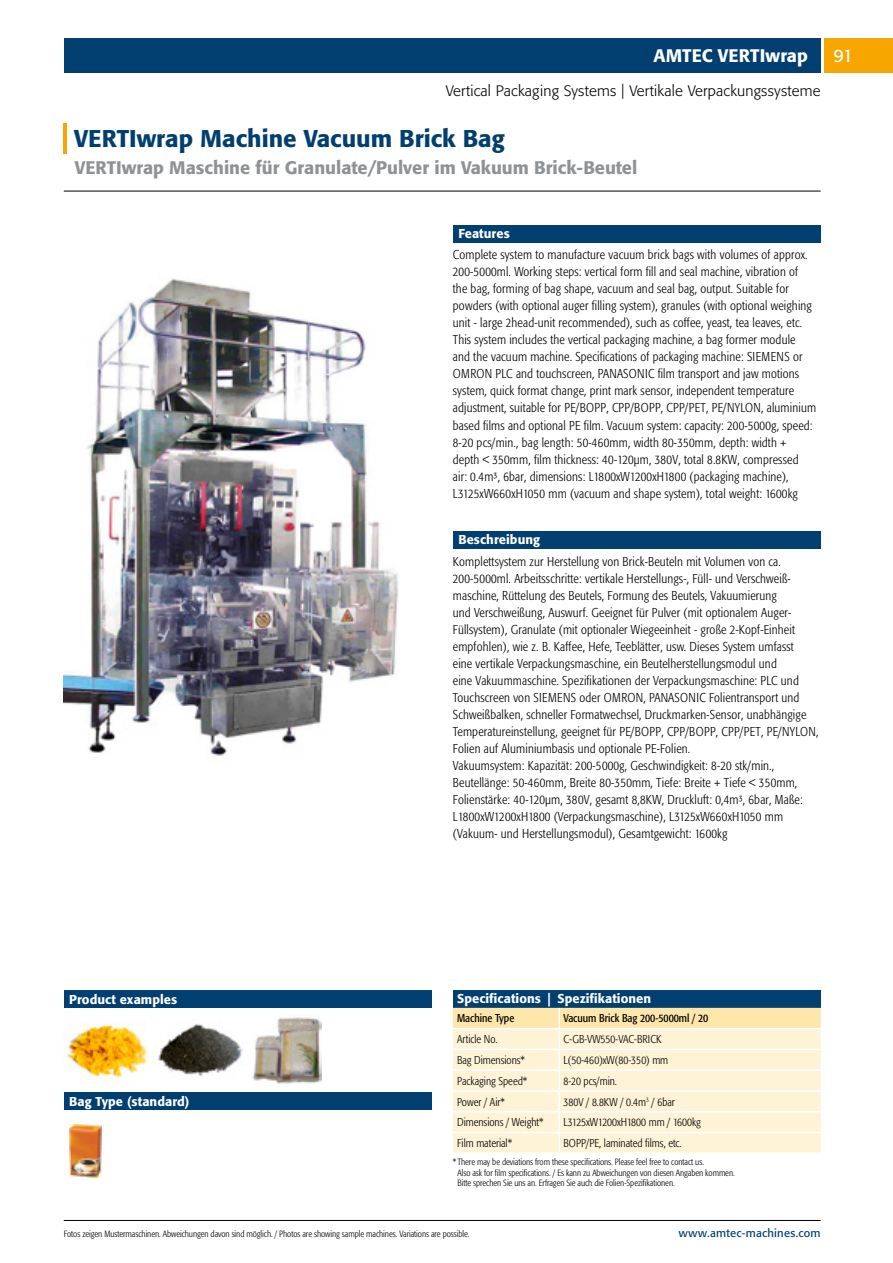
<style>
.page{position:relative;width:893px;height:1263px;background:#fff}
.page>*{position:absolute;margin:0;border:0;box-sizing:border-box;transform-origin:0 0}
.Headline{font:500 24px "Formata";color:#003f6f}
.Head_klein{font:500 18px "Formata";color:#8f9294}
.Kopf_Headline{font:500 18px "Formata";letter-spacing:.005em;color:#fff}
.Kopf_Pagina{font:18px "Formata";color:#fff}
.Kopf_Subline_rechts{font:300 15px "Formata";letter-spacing:.015em;color:#000}
.Copy_8_5_deutsch{font:300 condensed 12.75px/17px "Formata";letter-spacing:.015em;color:#000}
.Copy_8_5_englisch{font:300 condensed 12.75px/17px "Formata";letter-spacing:.015em;color:#000}
.Balkenheadline{font:500 12.75px "Formata";letter-spacing:.005em;color:#fff}
.Tabelle_Copy{font:300 condensed 11.25px "Formata";color:#000}
.Tabelle_Typ__Sub{font:condensed 11.25px "Formata";color:#000}
.Kopf_www{font:11.25px "Formata";letter-spacing:.015em;color:#003f6f}
.Tabelle_Sternchentex{font:300 condensed 9px/10.5px "Formata";letter-spacing:-.005em;color:#000}
.s1{font-size:13.5px}
</style>
<div class="page">
<img style="left:64px;top:278px;width:334px;height:478px">
<img style="left:70px;top:1124px;width:31px;height:54px">
<img style="left:64px;top:1023px;width:85px;height:55px">
<img style="left:157px;top:1024px;width:86px;height:53px">
<img style="left:252px;top:1017px;width:69px;height:67px">
<div style="left:453px;top:991px;width:368px;height:17px;background:#003f6f"></div>
<div style="left:453px;top:1008px;width:368px;height:20px;background:#ffe7ab"></div>
<div style="left:453px;top:1029px;width:368px;height:123px;background:#fff3d7"></div>
<hr style="left:453px;top:1069px;width:106px;height:2px;background:#fff">
<hr style="left:559px;top:1069px;width:262px;height:2px;background:#fff">
<hr style="left:453px;top:1090px;width:106px;height:2px;background:#fff">
<hr style="left:559px;top:1090px;width:262px;height:2px;background:#fff">
<hr style="left:453px;top:1111px;width:106px;height:1px;background:#fff">
<hr style="left:559px;top:1111px;width:262px;height:1px;background:#fff">
<hr style="left:453px;top:1132px;width:106px;height:1px;background:#fff">
<hr style="left:559px;top:1132px;width:262px;height:1px;background:#fff">
<hr style="left:453px;top:1049px;width:106px;height:1px;background:#fff">
<hr style="left:559px;top:1049px;width:262px;height:1px;background:#fff">
<hr style="left:558px;top:1008px;width:2px;height:20px;background:#fff">
<hr style="left:558px;top:1029px;width:2px;height:20px;background:#fff">
<svg style="left:558px;top:1050px;width:2px;height:61px"></svg>
<hr style="left:558px;top:1112px;width:2px;height:20px;background:#fff">
<svg style="left:558px;top:1133px;width:2px;height:19px"></svg>
<div style="left:453px;top:225px;width:368px;height:17px;background:#003f6f"></div>
<div style="left:453px;top:531px;width:368px;height:18px;background:#003f6f"></div>
<hr style="left:64px;top:123px;width:3px;height:31px;background:#f7a600">
<hr style="left:64px;top:191px;width:757px;height:1px;background:#000">
<div style="left:64px;top:991px;width:368px;height:17px;background:#003f6f"></div>
<div style="left:64px;top:1093px;width:368px;height:17px;background:#003f6f"></div>
<div style="left:64px;top:38px;width:757px;height:34px;background:#003f6f"></div>
<div style="left:825px;top:38px;width:68px;height:34px;background:#f7a600"></div>
<hr style="left:64px;top:1220px;width:757px;height:1px;background:#000">
<p class="Kopf_Headline" style="left:653px;top:45px;width:156px">AMTEC VERTIwrap</p>
<p class="Kopf_Pagina" style="left:833px;top:45px;width:21px">91</p>
<p class="Kopf_Subline_rechts" style="left:446px;top:82px;width:376px">Vertical Packaging Systems | Vertikale Verpackungssysteme</p>
<p class="Headline" style="left:74px;top:124px;width:432px">VERTIwrap Machine Vacuum Brick Bag</p>
<p class="Head_klein" style="left:75px;top:157px;width:564px">VERTIwrap Maschine für Granulate/Pulver im Vakuum Brick-Beutel</p>
<p class="Balkenheadline" style="left:458px;top:226px;width:53px">Features</p>
<p class="Copy_8_5_englisch" style="left:453px;top:247px;width:365px">Complete system to manufacture vacuum brick bags with volumes of approx.<br>200-5000ml. Working steps: vertical form fill and seal machine, vibration of<br>the bag, forming of bag shape, vacuum and seal bag, output. Suitable for powders (with optional auger filling system), granules (with optional weighing unit - large 2head-unit recommended), such as coffee, yeast, tea leaves, etc.<br>This system includes the vertical packaging machine, a bag former module<br>and the vacuum machine. Specifications of packaging machine: SIEMENS or OMRON PLC and touchscreen, PANASONIC film transport and jaw motions system, quick format change, print mark sensor, independent temperature adjustment, suitable for PE/BOPP, CPP/BOPP, CPP/PET, PE/NYLON, aluminium based films and optional PE film. Vacuum system: capacity: 200-5000g, speed:<br>8-20 pcs/min., bag length: 50-460mm, width 80-350mm, depth: width + depth &lt; 350mm, film thickness: 40-120µm, 380V, total 8.8KW, compressed<br>air: 0.4m³, 6bar, dimensions: L1800xW1200xH1800 (packaging machine), L3125xW660xH1050 mm (vacuum and shape system), total weight: 1600kg</p>
<p class="Balkenheadline" style="left:458px;top:532px;width:83px">Beschreibung</p>
<p class="Balkenheadline" style="left:69px;top:991px;width:109px">Product examples</p>
<p class="Balkenheadline" style="left:69px;top:1093px;width:122px">Bag Type (standard)</p>
<p class="Copy_8_5_deutsch" style="left:453px;top:553px;width:367px">Komplettsystem zur Herstellung von Brick-Beuteln mit Volumen von ca.<br>200-5000ml. Arbeitsschritte: vertikale Herstellungs-, Füll- und Verschweiß&shy;maschine, Rüttelung des Beutels, Formung des Beutels, Vakuumierung<br>und Verschweißung, Auswurf. Geeignet für Pulver (mit optionalem Auger-Füllsystem), Granulate (mit optionaler Wiegeeinheit - große 2-Kopf-Einheit empfohlen), wie z. B. Kaffee, Hefe, Teeblätter, usw. Dieses System umfasst<br>eine vertikale Verpackungsmaschine, ein Beutelherstellungsmodul und<br>eine Vakuummaschine. Spezifikationen der Verpackungsmaschine: PLC und Touchscreen von SIEMENS oder OMRON, PANASONIC Folientransport und Schweißbalken, schneller Formatwechsel, Druckmarken-Sensor, unabhängige Temperatureinstellung, geeignet für PE/BOPP, CPP/BOPP, CPP/PET, PE/NYLON, Folien auf Aluminiumbasis und optionale PE-Folien.</p>
<p class="Copy_8_5_deutsch" style="left:453px;top:757px;width:351px">Vakuumsystem: Kapazität: 200-5000g, Geschwindigkeit: 8-20 stk/min., Beutellänge: 50-460mm, Breite 80-350mm, Tiefe: Breite + Tiefe &lt; 350mm, Folienstärke: 40-120µm, 380V, gesamt 8,8KW, Druckluft: 0,4m³, 6bar, Maße:<br>L1800xW1200xH1800 (Verpackungsmaschine), L3125xW660xH1050 mm (Vakuum- und Herstellungsmodul), Gesamtgewicht: 1600kg</p>
<p class="Balkenheadline" style="left:457px;top:991px;width:196px">Specifications <span class="s1">|</span> Spezifikationen</p>
<p class="Tabelle_Typ__Sub" style="left:457px;top:1012px;width:59px">Machine Type</p>
<p class="Tabelle_Typ__Sub" style="left:563px;top:1012px;width:146px">Vacuum Brick Bag 200-5000ml / 20</p>
<p class="Tabelle_Copy" style="left:457px;top:1033px;width:42px">Article No.</p>
<p class="Tabelle_Copy" style="left:563px;top:1033px;width:100px">C-GB-VW550-VAC-BRICK</p>
<p class="Tabelle_Copy" style="left:457px;top:1053px;width:69px">Bag Dimensions*</p>
<p class="Tabelle_Copy" style="left:563px;top:1053px;width:106px">L(50-460)xW(80-350) mm</p>
<p class="Tabelle_Copy" style="left:457px;top:1074px;width:72px">Packaging Speed*</p>
<p class="Tabelle_Copy" style="left:563px;top:1074px;width:55px">8-20 pcs/min.</p>
<p class="Tabelle_Copy" style="left:457px;top:1095px;width:49px">Power / Air*</p>
<p class="Tabelle_Copy" style="left:563px;top:1095px;width:113px">380V / 8.8KW / 0.4m<sup>3</sup> / 6bar</p>
<p class="Tabelle_Copy" style="left:457px;top:1116px;width:88px">Dimensions / Weight*</p>
<p class="Tabelle_Copy" style="left:563px;top:1116px;width:139px">L3125xW1200xH1800 mm / 1600kg</p>
<p class="Tabelle_Copy" style="left:457px;top:1137px;width:57px">Film material*</p>
<p class="Tabelle_Copy" style="left:563px;top:1137px;width:120px">BOPP/PE, laminated films, etc.</p>
<p class="Tabelle_Sternchentex" style="left:457px;top:1157px;width:279px;text-indent:-5px">* There may be deviations from these specifications. Please feel free to contact us.<br>Also ask for film specifications. / Es kann zu Abweichungen von diesen Angaben kommen.<br>Bitte sprechen Sie uns an. Erfragen Sie auch die Folien-Spezifikationen.</p>
<p class="Tabelle_Sternchentex" style="left:64px;top:1228px;width:407px">Fotos zeigen Mustermaschinen. Abweichungen davon sind möglich. / Photos are showing sample machines. Variations are possible.</p>
<p class="Kopf_www" style="left:679px;top:1227px;width:143px">www.amtec-machines.com</p>
</div>
